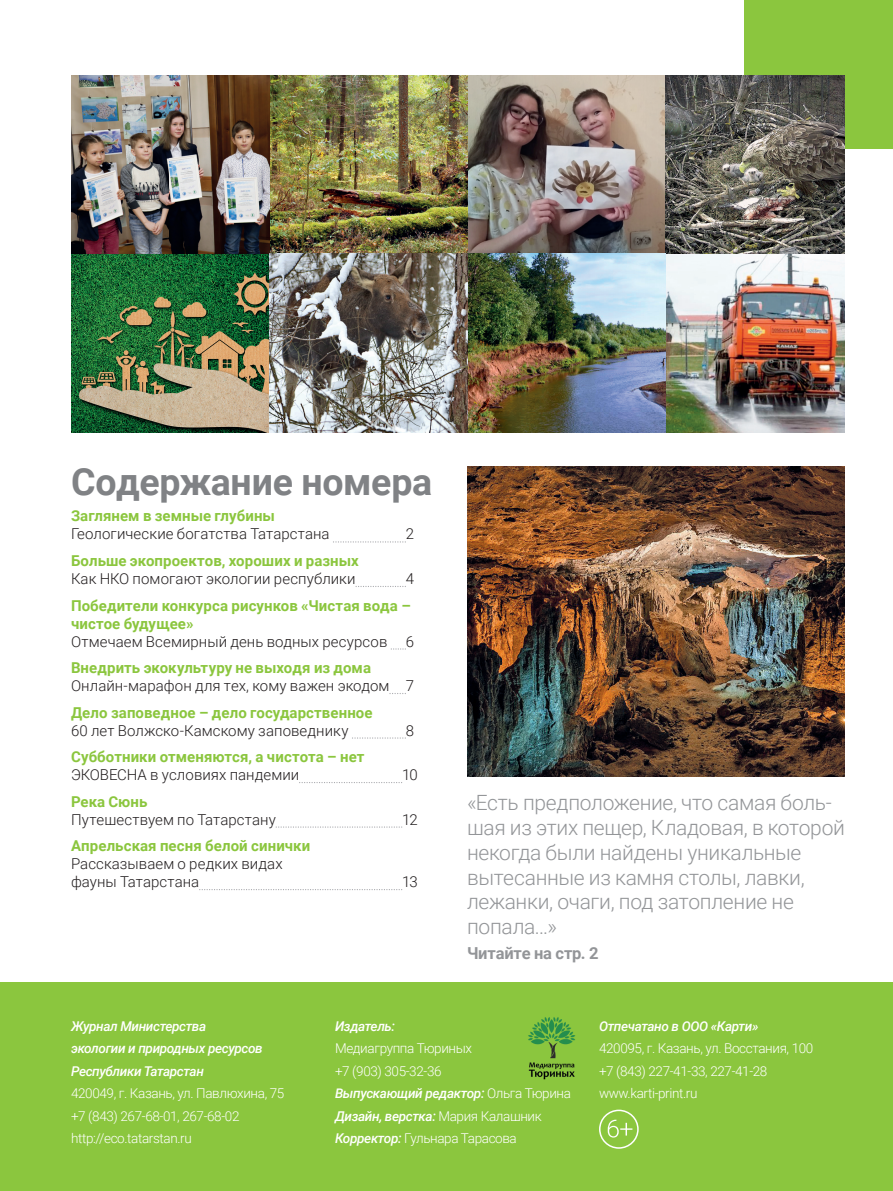
<style>
.page{position:relative;width:893px;height:1191px;background:#fff}
.page>*{position:absolute;margin:0;border:0;box-sizing:border-box;transform-origin:0 0}
.t1{font:700 37.5px "Roboto";letter-spacing:-.01em;color:#808285}
.t2{font:300 21px/24.8px "Roboto";letter-spacing:-.015em;color:#939598}
.t3{font:700 16.5px "Roboto";letter-spacing:-.01em;color:#939598}
.t4{font:300 15px/18px "Roboto";letter-spacing:.005em;color:#231f20}
.t5{font:700 15px/18px "Roboto";letter-spacing:.005em;color:#8bc63e}
.t6{font:300 13.5px/22.5px "Roboto";letter-spacing:-.025em;color:#fff}
.t7{font:italic 500 13.5px/22.5px "Roboto";letter-spacing:-.03em;color:#fff}
.s1{font-weight:500;font-style:italic}
</style>
<div class="page">
<div style="left:0;top:983px;width:893px;height:208px;background:#8bc63e"></div>
<div style="left:744px;top:0;width:149px;height:149px;background:#8bc63e"></div>
<img style="left:71px;top:75px;width:774px;height:357px">
<svg style="left:599px;top:1109px;width:40px;height:39px"></svg>
<svg style="left:333px;top:541px;width:73px;height:1px"></svg>
<svg style="left:356px;top:586px;width:50px;height:1px"></svg>
<svg style="left:389px;top:693px;width:17px;height:1px"></svg>
<svg style="left:352px;top:737px;width:54px;height:1px"></svg>
<svg style="left:299px;top:782px;width:103px;height:1px"></svg>
<svg style="left:276px;top:826px;width:126px;height:1px"></svg>
<svg style="left:199px;top:889px;width:203px;height:1px"></svg>
<img style="left:467px;top:467px;width:378px;height:310px">
<img style="left:528px;top:1017px;width:48px;height:62px">
<h1 class="t1" style="left:71px;top:455px;width:363px">Содержание номера</h1>
<p class="t5" style="left:71px;top:506px;width:205px">Заглянем в земные глубины</p>
<p class="t4" style="left:71px;top:524px;width:260px">Геологические богатства Татарстана</p>
<p class="t4" style="left:406px;top:524px;width:10px">2</p>
<p class="t5" style="left:71px;top:551px;width:289px">Больше экопроектов, хороших и разных</p>
<p class="t4" style="left:71px;top:569px;width:286px">Как НКО помогают экологии республики</p>
<p class="t4" style="left:406px;top:569px;width:10px">4</p>
<p class="t5" style="left:71px;top:595px;width:341px">Победители конкурса рисунков «Чистая вода – чистое будущее»</p>
<p class="t4" style="left:71px;top:631px;width:345px">Отмечаем Всемирный день водных ресурсов 6</p>
<p class="t5" style="left:71px;top:658px;width:301px">Внедрить экокультуру не выходя из дома</p>
<p class="t4" style="left:71px;top:676px;width:345px">Онлайн-марафон для тех, кому важен экодом 7</p>
<p class="t5" style="left:71px;top:702px;width:303px">Дело заповедное – дело государственное</p>
<p class="t4" style="left:71px;top:720px;width:279px">60 лет Волжско-Камскому заповеднику</p>
<p class="t4" style="left:406px;top:720px;width:10px">8</p>
<p class="t5" style="left:71px;top:747px;width:295px">Субботники отменяются, а чистота – нет</p>
<p class="t4" style="left:71px;top:765px;width:230px">ЭКОВЕСНА в условиях пандемии</p>
<p class="t4" style="left:402px;top:765px;width:17px">10</p>
<p class="t5" style="left:71px;top:791px;width:78px">Река Сюнь</p>
<p class="t4" style="left:71px;top:809px;width:206px">Путешествуем по Татарстану</p>
<p class="t4" style="left:402px;top:809px;width:17px">12</p>
<p class="t5" style="left:71px;top:836px;width:241px">Апрельская песня белой синички</p>
<p class="t4" style="left:71px;top:854px;width:213px">Рассказываем о редких видах фауны Татарстана</p>
<p class="t4" style="left:402px;top:872px;width:17px">13</p>
<h2 class="t2" style="left:467px;top:789px;width:379px">«Есть предположение, что самая боль&shy;шая из этих пещер, Кладовая, в которой некогда были найдены уникальные вытесанные из камня столы, лавки, лежанки, очаги, под затопление не попала...»</h2>
<p class="t3" style="left:467px;top:941px;width:133px">Читайте на стр. 2</p>
<p class="t7" style="left:71px;top:1014px;width:193px">Журнал Министерства экологии и природных ресурсов<br>Республики Татарстан</p>
<p class="t6" style="left:71px;top:1081px;width:215px">420049, г. Казань, ул. Павлюхина, 75 +7 (843) 267-68-01, 267-68-02 http://eco.tatarstan.ru</p>
<p class="t7" style="left:335px;top:1014px;width:61px">Издатель:</p>
<p class="t6" style="left:335px;top:1036px;width:238px">Медиагруппа Тюриных<br>+7 (903) 305-32-36<br><span class="s1">Выпускающий редактор:</span> Ольга Тюрина<br><span class="s1">Дизайн, верстка:</span> Мария Калашник<br><span class="s1">Корректор:</span> Гульнара Тарасова</p>
<p class="t7" style="left:599px;top:1014px;width:161px">Отпечатано в ООО «Карти»</p>
<p class="t6" style="left:599px;top:1037px;width:216px">420095, г. Казань, ул. Восстания, 100 +7 (843) 227-41-33, 227-41-28 www.karti-print.ru</p>
</div>
